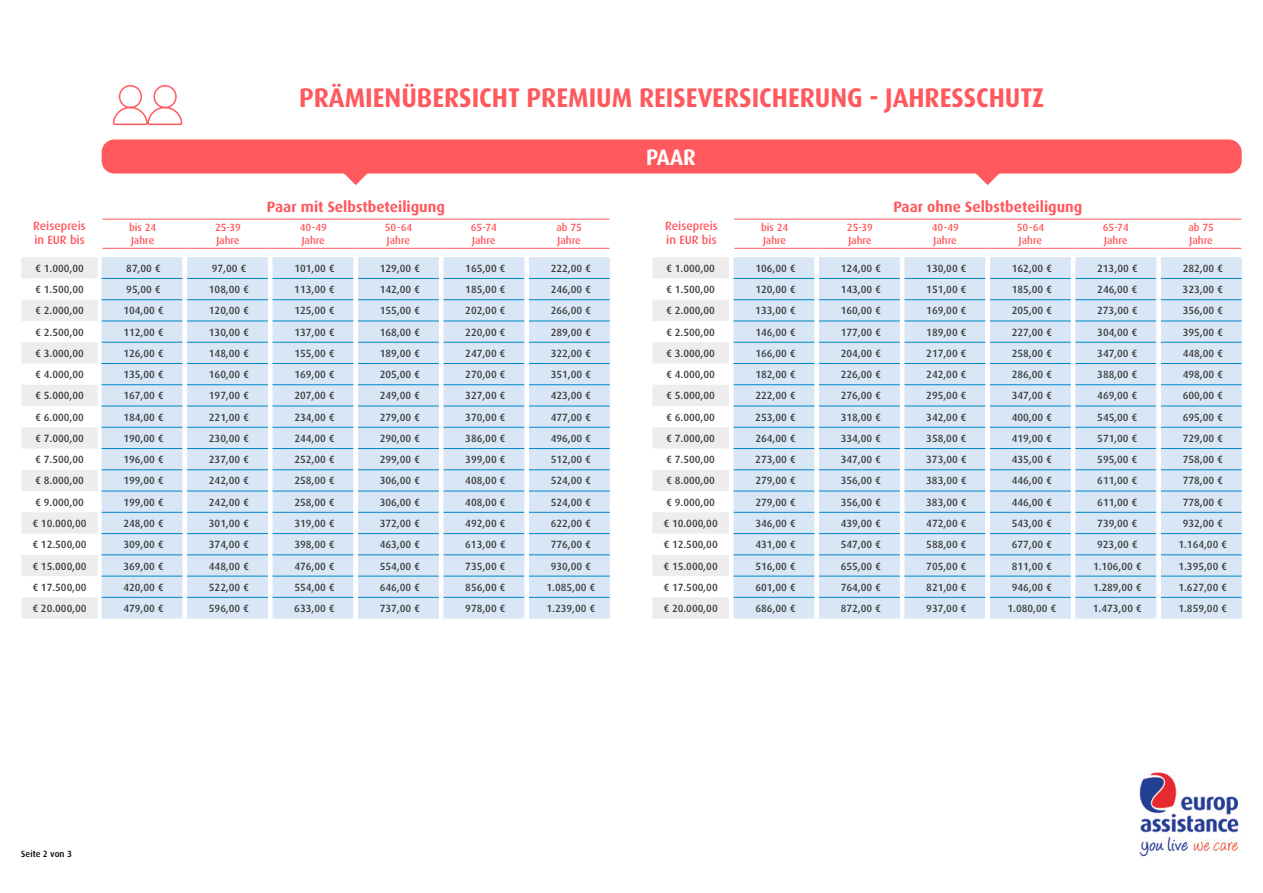
<style>
.page{position:relative;width:1263px;height:893px;background:#fff}
.page>*{position:absolute;margin:0;border:0;box-sizing:border-box;transform-origin:0 0}
.t1{font:700 27px "Dax Pro";color:#ff585d;scale:.95 1}
.t2{font:700 22.5px "Dax Pro";color:#fff;scale:.95 1}
.t3{font:700 15px "Dax Pro";color:#ff585d}
.t4{font:500 12px/14.4px "Dax Pro";color:#ff585d}
.t5{font:500 10.5px/21.3px "Dax Pro";color:#3c3c3b;text-align:justify}
.t6{font:500 10.5px/12.6px "Dax Pro";color:#ff585d}
.t7{font:500 9px "Dax Pro";color:#000}
</style>
<div class="page">
<img style="left:1139px;top:772px;width:100px;height:85px">
<svg style="left:21px;top:257px;width:589px;height:362px;background:#d7e6f4"></svg>
<hr style="left:529px;top:278px;width:81px;height:1px;background:#0088c8">
<hr style="left:529px;top:299px;width:81px;height:1px;background:#0088c8">
<hr style="left:529px;top:321px;width:81px;height:1px;background:#0088c8">
<hr style="left:529px;top:342px;width:81px;height:1px;background:#0088c8">
<hr style="left:529px;top:363px;width:81px;height:1px;background:#0088c8">
<hr style="left:529px;top:384px;width:81px;height:1px;background:#0088c8">
<hr style="left:529px;top:406px;width:81px;height:1px;background:#0088c8">
<hr style="left:529px;top:427px;width:81px;height:1px;background:#0088c8">
<hr style="left:529px;top:448px;width:81px;height:1px;background:#0088c8">
<hr style="left:529px;top:470px;width:81px;height:1px;background:#0088c8">
<hr style="left:529px;top:491px;width:81px;height:1px;background:#0088c8">
<hr style="left:529px;top:512px;width:81px;height:1px;background:#0088c8">
<hr style="left:529px;top:533px;width:81px;height:1px;background:#0088c8">
<hr style="left:529px;top:555px;width:81px;height:1px;background:#0088c8">
<hr style="left:529px;top:576px;width:81px;height:1px;background:#0088c8">
<hr style="left:529px;top:597px;width:81px;height:1px;background:#0088c8">
<svg style="left:652px;top:257px;width:590px;height:362px;background:#d6e6f4"></svg>
<hr style="left:1161px;top:278px;width:81px;height:1px;background:#0088c8">
<hr style="left:1161px;top:299px;width:81px;height:1px;background:#0088c8">
<hr style="left:1161px;top:321px;width:81px;height:1px;background:#0088c8">
<hr style="left:1161px;top:342px;width:81px;height:1px;background:#0088c8">
<hr style="left:1161px;top:363px;width:81px;height:1px;background:#0088c8">
<hr style="left:1161px;top:384px;width:81px;height:1px;background:#0088c8">
<hr style="left:1161px;top:406px;width:81px;height:1px;background:#0088c8">
<hr style="left:1161px;top:427px;width:81px;height:1px;background:#0088c8">
<hr style="left:1161px;top:448px;width:81px;height:1px;background:#0088c8">
<hr style="left:1161px;top:470px;width:81px;height:1px;background:#0088c8">
<hr style="left:1161px;top:491px;width:81px;height:1px;background:#0088c8">
<hr style="left:1161px;top:512px;width:81px;height:1px;background:#0088c8">
<hr style="left:1161px;top:533px;width:81px;height:1px;background:#0088c8">
<hr style="left:1161px;top:555px;width:81px;height:1px;background:#0088c8">
<hr style="left:1161px;top:576px;width:81px;height:1px;background:#0088c8">
<hr style="left:1161px;top:597px;width:81px;height:1px;background:#0088c8">
<hr style="left:102px;top:219px;width:81px;height:1px;background:#ff585d">
<hr style="left:188px;top:219px;width:80px;height:1px;background:#ff585d">
<hr style="left:273px;top:219px;width:81px;height:1px;background:#ff585d">
<hr style="left:358px;top:219px;width:81px;height:1px;background:#ff585d">
<hr style="left:443px;top:219px;width:81px;height:1px;background:#ff585d">
<hr style="left:529px;top:219px;width:81px;height:1px;background:#ff585d">
<hr style="left:102px;top:248px;width:81px;height:1px;background:#ff585d">
<hr style="left:188px;top:248px;width:80px;height:1px;background:#ff585d">
<hr style="left:273px;top:248px;width:81px;height:1px;background:#ff585d">
<hr style="left:358px;top:248px;width:81px;height:1px;background:#ff585d">
<hr style="left:443px;top:248px;width:81px;height:1px;background:#ff585d">
<hr style="left:529px;top:248px;width:81px;height:1px;background:#ff585d">
<hr style="left:734px;top:219px;width:81px;height:1px;background:#ff585d">
<hr style="left:819px;top:219px;width:81px;height:1px;background:#ff585d">
<hr style="left:905px;top:219px;width:81px;height:1px;background:#ff585d">
<hr style="left:990px;top:219px;width:81px;height:1px;background:#ff585d">
<hr style="left:1075px;top:219px;width:81px;height:1px;background:#ff585d">
<hr style="left:1161px;top:219px;width:80px;height:1px;background:#ff585d">
<hr style="left:734px;top:248px;width:81px;height:1px;background:#ff585d">
<hr style="left:819px;top:248px;width:81px;height:1px;background:#ff585d">
<hr style="left:905px;top:248px;width:81px;height:1px;background:#ff585d">
<hr style="left:990px;top:248px;width:81px;height:1px;background:#ff585d">
<hr style="left:1075px;top:248px;width:81px;height:1px;background:#ff585d">
<hr style="left:1161px;top:248px;width:80px;height:1px;background:#ff585d">
<svg style="left:344px;top:174px;width:23px;height:11px"></svg>
<svg style="left:976px;top:174px;width:23px;height:11px"></svg>
<div style="left:102px;top:140px;width:1140px;height:34px;background:#ff585d;border-radius:13px"></div>
<svg style="left:112px;top:85px;width:70px;height:41px"></svg>
<h1 class="t1" style="left:299px;top:80px;width:786px">PRÄMIENÜBERSICHT PREMIUM REISEVERSICHERUNG - JAHRESSCHUTZ</h1>
<p class="t4" style="left:33px;top:218px;width:54px">Reisepreis in EUR bis</p>
<h3 class="t3" style="left:267px;top:197px;width:179px">Paar mit Selbstbeteiligung</h3>
<h2 class="t2" style="left:646px;top:143px;width:54px">PAAR</h2>
<p class="t6" style="left:129px;top:221px;width:29px">bis 24<br>Jahre</p>
<p class="t6" style="left:215px;top:221px;width:27px">25-39<br>Jahre</p>
<p class="t6" style="left:300px;top:221px;width:29px">40-49<br>Jahre</p>
<p class="t6" style="left:385px;top:221px;width:29px">50-64<br>Jahre</p>
<p class="t6" style="left:471px;top:221px;width:27px">65-74<br>Jahre</p>
<p class="t6" style="left:556px;top:221px;width:27px">ab 75<br>Jahre</p>
<p class="t4" style="left:665px;top:218px;width:54px">Reisepreis in EUR bis</p>
<h3 class="t3" style="left:893px;top:197px;width:190px">Paar ohne Selbstbeteiligung</h3>
<p class="t6" style="left:761px;top:221px;width:29px">bis 24<br>Jahre</p>
<p class="t6" style="left:847px;top:221px;width:27px">25-39<br>Jahre</p>
<p class="t6" style="left:932px;top:221px;width:29px">40-49<br>Jahre</p>
<p class="t6" style="left:1017px;top:221px;width:29px">50-64<br>Jahre</p>
<p class="t6" style="left:1103px;top:221px;width:27px">65-74<br>Jahre</p>
<p class="t6" style="left:1188px;top:221px;width:27px">ab 75<br>Jahre</p>
<p class="t5" style="left:32px;top:257px;width:56px;text-align:left">€ 1.000,00 € 1.500,00 € 2.000,00 € 2.500,00 € 3.000,00 € 4.000,00 € 5.000,00 € 6.000,00 € 7.000,00 € 7.500,00 € 8.000,00 € 9.000,00 € 10.000,00 € 12.500,00 € 15.000,00 € 17.500,00 € 20.000,00</p>
<p class="t5" style="left:123px;top:257px;width:42px;text-align:left">87,00 €<br>95,00 €<br>104,00 €<br>112,00 €<br>126,00 €<br>135,00 €<br>167,00 €<br>184,00 €<br>190,00 €<br>196,00 €<br>199,00 €<br>199,00 €<br>248,00 €<br>309,00 €<br>369,00 €<br>420,00 €<br>479,00 €</p>
<p class="t5" style="left:209px;top:257px;width:42px;text-align:left">97,00 €<br>108,00 €<br>120,00 €<br>130,00 €<br>148,00 €<br>160,00 €<br>197,00 €<br>221,00 €<br>230,00 €<br>237,00 €<br>242,00 €<br>242,00 €<br>301,00 €<br>374,00 €<br>448,00 €<br>522,00 €<br>596,00 €</p>
<p class="t5" style="left:294px;top:257px;width:42px">101,00 € 113,00 € 125,00 € 137,00 € 155,00 € 169,00 € 207,00 € 234,00 € 244,00 € 252,00 € 258,00 € 258,00 € 319,00 € 398,00 € 476,00 € 554,00 € 633,00 €</p>
<p class="t5" style="left:380px;top:257px;width:42px">129,00 € 142,00 € 155,00 € 168,00 € 189,00 € 205,00 € 249,00 € 279,00 € 290,00 € 299,00 € 306,00 € 306,00 € 372,00 € 463,00 € 554,00 € 646,00 € 737,00 €</p>
<p class="t5" style="left:465px;top:257px;width:42px">165,00 € 185,00 € 202,00 € 220,00 € 247,00 € 270,00 € 327,00 € 370,00 € 386,00 € 399,00 € 408,00 € 408,00 € 492,00 € 613,00 € 735,00 € 856,00 € 978,00 €</p>
<p class="t5" style="left:546px;top:257px;width:50px;text-align:center">222,00 €<br>246,00 €<br>266,00 €<br>289,00 €<br>322,00 €<br>351,00 €<br>423,00 €<br>477,00 €<br>496,00 €<br>512,00 €<br>524,00 €<br>524,00 €<br>622,00 €<br>776,00 €<br>930,00 €<br>1.085,00 €<br>1.239,00 €</p>
<p class="t5" style="left:663px;top:257px;width:56px;text-align:left">€ 1.000,00 € 1.500,00 € 2.000,00 € 2.500,00 € 3.000,00 € 4.000,00 € 5.000,00 € 6.000,00 € 7.000,00 € 7.500,00 € 8.000,00 € 9.000,00 € 10.000,00 € 12.500,00 € 15.000,00 € 17.500,00 € 20.000,00</p>
<p class="t5" style="left:755px;top:257px;width:42px">106,00 € 120,00 € 133,00 € 146,00 € 166,00 € 182,00 € 222,00 € 253,00 € 264,00 € 273,00 € 279,00 € 279,00 € 346,00 € 431,00 € 516,00 € 601,00 € 686,00 €</p>
<p class="t5" style="left:841px;top:257px;width:42px">124,00 € 143,00 € 160,00 € 177,00 € 204,00 € 226,00 € 276,00 € 318,00 € 334,00 € 347,00 € 356,00 € 356,00 € 439,00 € 547,00 € 655,00 € 764,00 € 872,00 €</p>
<p class="t5" style="left:926px;top:257px;width:42px">130,00 € 151,00 € 169,00 € 189,00 € 217,00 € 242,00 € 295,00 € 342,00 € 358,00 € 373,00 € 383,00 € 383,00 € 472,00 € 588,00 € 705,00 € 821,00 € 937,00 €</p>
<p class="t5" style="left:1007px;top:257px;width:50px;text-align:center">162,00 €<br>185,00 €<br>205,00 €<br>227,00 €<br>258,00 €<br>286,00 €<br>347,00 €<br>400,00 €<br>419,00 €<br>435,00 €<br>446,00 €<br>446,00 €<br>543,00 €<br>677,00 €<br>811,00 €<br>946,00 €<br>1.080,00 €</p>
<p class="t5" style="left:1093px;top:257px;width:50px;text-align:center">213,00 €<br>246,00 €<br>273,00 €<br>304,00 €<br>347,00 €<br>388,00 €<br>469,00 €<br>545,00 €<br>571,00 €<br>595,00 €<br>611,00 €<br>611,00 €<br>739,00 €<br>923,00 €<br>1.106,00 €<br>1.289,00 €<br>1.473,00 €</p>
<p class="t5" style="left:1178px;top:257px;width:50px;text-align:center">282,00 €<br>323,00 €<br>356,00 €<br>395,00 €<br>448,00 €<br>498,00 €<br>600,00 €<br>695,00 €<br>729,00 €<br>758,00 €<br>778,00 €<br>778,00 €<br>932,00 €<br>1.164,00 €<br>1.395,00 €<br>1.627,00 €<br>1.859,00 €</p>
<p class="t7" style="left:21px;top:848px;width:52px">Seite 2 von 3</p>
</div>
